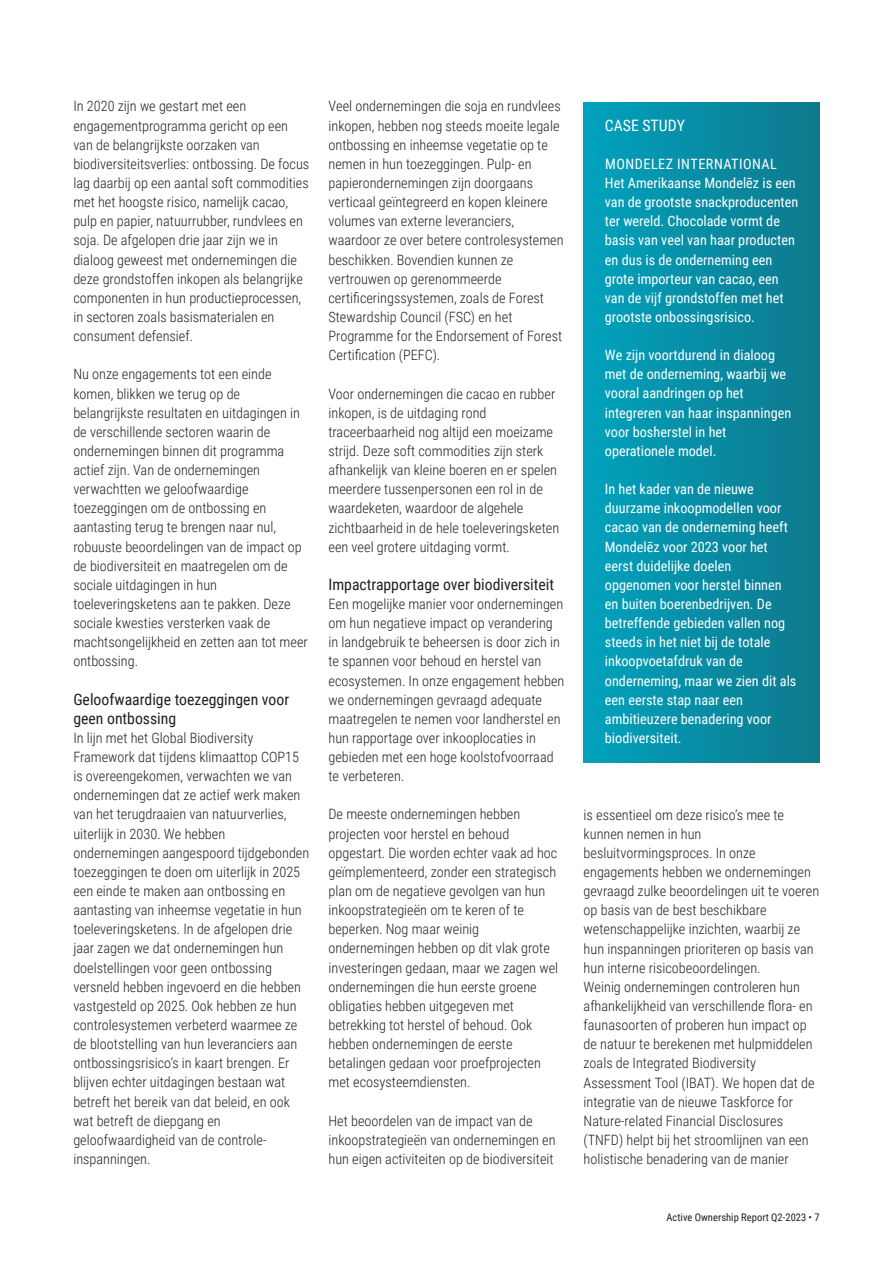
<style>
.page{position:relative;width:893px;height:1263px;background:#fff}
.page>*{position:absolute;margin:0;border:0;box-sizing:border-box;transform-origin:0 0}
.Paragraafkop{font:15.75px/19.2px "Roboto Condensed";color:#231f20}
.Paragraafkop-2{font:15.75px "Roboto Condensed";color:#fff}
.Leestekst{font:300 14.25px/19.2px "Roboto Condensed";color:#231f20}
.Subhoofdstukkop{font:14.25px/19.2px "Roboto Condensed";color:#fff}
.t1{font:10.5px "Roboto Condensed";letter-spacing:.005em;color:#231f20}
</style>
<div class="page">
<div style="left:584px;top:102px;width:236px;height:660px;background:linear-gradient(to right,#00a2bd,#0f798d)"></div>
<p class="Leestekst" style="left:73px;top:96px;width:237px">In 2020 zijn we gestart met een engagementprogramma gericht op een van de belangrijkste oorzaken van biodiversiteitsverlies: ontbossing. De focus lag daarbij op een aantal soft commodities met het hoogste risico, namelijk cacao, pulp en papier, natuurrubber, rundvlees en soja. De afgelopen drie jaar zijn we in dialoog geweest met ondernemingen die deze grondstoffen inkopen als belangrijke componenten in hun productieprocessen, in sectoren zoals basismaterialen en consument defensief.</p>
<p class="Leestekst" style="left:73px;top:364px;width:236px">Nu onze engagements tot een einde komen, blikken we terug op de belangrijkste resultaten en uitdagingen in de verschillende sectoren waarin de ondernemingen binnen dit programma actief zijn. Van de ondernemingen verwachtten we geloofwaardige toezeggingen om de ontbossing en aantasting terug te brengen naar nul, robuuste beoordelingen van de impact op de biodiversiteit en maatregelen om de sociale uitdagingen in hun toeleveringsketens aan te pakken. Deze sociale kwesties versterken vaak de machtsongelijkheid en zetten aan tot meer ontbossing.</p>
<p class="Paragraafkop" style="left:73px;top:689px;width:217px">Geloofwaardige toezeggingen voor geen ontbossing</p>
<p class="Leestekst" style="left:73px;top:728px;width:237px">In lijn met het Global Biodiversity Framework dat tijdens klimaattop COP15 is overeengekomen, verwachten we van ondernemingen dat ze actief werk maken van het terugdraaien van natuurverlies, uiterlijk in 2030. We hebben ondernemingen aangespoord tijdgebonden toezeggingen te doen om uiterlijk in 2025 een einde te maken aan ontbossing en aantasting van inheemse vegetatie in hun toeleveringsketens. In de afgelopen drie jaar zagen we dat ondernemingen hun doelstellingen voor geen ontbossing versneld hebben ingevoerd en die hebben vastgesteld op 2025. Ook hebben ze hun controlesystemen verbeterd waarmee ze de blootstelling van hun leveranciers aan ontbossingsrisico’s in kaart brengen. Er blijven echter uitdagingen bestaan wat betreft het bereik van dat beleid, en ook wat betreft de diepgang en geloofwaardigheid van de controle&shy;inspanningen.</p>
<p class="Leestekst" style="left:328px;top:96px;width:237px">Veel ondernemingen die soja en rundvlees inkopen, hebben nog steeds moeite legale ontbossing en inheemse vegetatie op te nemen in hun toezeggingen. Pulp- en papierondernemingen zijn doorgaans verticaal geïntegreerd en kopen kleinere volumes van externe leveranciers, waardoor ze over betere controlesystemen beschikken. Bovendien kunnen ze vertrouwen op gerenommeerde certificeringssystemen, zoals de Forest Stewardship Council (FSC) en het Programme for the Endorsement of Forest Certification (PEFC).</p>
<p class="Leestekst" style="left:328px;top:383px;width:232px">Voor ondernemingen die cacao en rubber inkopen, is de uitdaging rond traceerbaarheid nog altijd een moeizame strijd. Deze soft commodities zijn sterk afhankelijk van kleine boeren en er spelen meerdere tussenpersonen een rol in de waardeketen, waardoor de algehele zichtbaarheid in de hele toeleveringsketen een veel grotere uitdaging vormt.</p>
<p class="Paragraafkop" style="left:328px;top:574px;width:227px">Impactrapportage over biodiversiteit</p>
<p class="Leestekst" style="left:328px;top:594px;width:237px">Een mogelijke manier voor ondernemingen om hun negatieve impact op verandering in landgebruik te beheersen is door zich in te spannen voor behoud en herstel van ecosystemen. In onze engagement hebben we ondernemingen gevraagd adequate maatregelen te nemen voor landherstel en hun rapportage over inkooplocaties in gebieden met een hoge koolstofvoorraad te verbeteren.</p>
<p class="Leestekst" style="left:328px;top:804px;width:231px">De meeste ondernemingen hebben projecten voor herstel en behoud opgestart. Die worden echter vaak ad hoc geïmplementeerd, zonder een strategisch plan om de negatieve gevolgen van hun inkoopstrategieën om te keren of te beperken. Nog maar weinig ondernemingen hebben op dit vlak grote investeringen gedaan, maar we zagen wel ondernemingen die hun eerste groene obligaties hebben uitgegeven met betrekking tot herstel of behoud. Ook hebben ondernemingen de eerste betalingen gedaan voor proefprojecten met ecosysteemdiensten.</p>
<p class="Leestekst" style="left:328px;top:1110px;width:229px">Het beoordelen van de impact van de inkoopstrategieën van ondernemingen en hun eigen activiteiten op de biodiversiteit</p>
<p class="Paragraafkop-2" style="left:605px;top:114px;width:82px">CASE STUDY</p>
<p class="Subhoofdstukkop" style="left:605px;top:154px;width:195px">MONDELEZ INTERNATIONAL<br>Het Amerikaanse Mondelēz is een van de grootste snackproducenten ter wereld. Chocolade vormt de basis van veel van haar producten en dus is de onderneming een grote importeur van cacao, een van de vijf grondstoffen met het grootste onbossingsrisico.</p>
<p class="Subhoofdstukkop" style="left:605px;top:345px;width:188px">We zijn voortdurend in dialoog met de onderneming, waarbij we vooral aandringen op het integreren van haar inspanningen voor bosherstel in het operationele model.</p>
<p class="Subhoofdstukkop" style="left:605px;top:479px;width:193px">In het kader van de nieuwe duurzame inkoopmodellen voor cacao van de onderneming heeft<br>Mondelēz voor 2023 voor het eerst duidelijke doelen opgenomen voor herstel binnen en buiten boerenbedrijven. De betreffende gebieden vallen nog steeds in het niet bij de totale inkoopvoetafdruk van de onderneming, maar we zien dit als een eerste stap naar een ambitieuzere benadering voor biodiversiteit.</p>
<p class="Leestekst" style="left:584px;top:804px;width:237px">is essentieel om deze risico’s mee te kunnen nemen in hun besluitvormingsproces. In onze engagements hebben we ondernemingen gevraagd zulke beoordelingen uit te voeren op basis van de best beschikbare wetenschappelijke inzichten, waarbij ze hun inspanningen prioriteren op basis van hun interne risicobeoordelingen.</p>
<p class="Leestekst" style="left:584px;top:976px;width:232px">Weinig ondernemingen controleren hun afhankelijkheid van verschillende flora- en faunasoorten of proberen hun impact op de natuur te berekenen met hulpmiddelen zoals de Integrated Biodiversity Assessment Tool (IBAT). We hopen dat de integratie van de nieuwe Taskforce for Nature-related Financial Disclosures (TNFD) helpt bij het stroomlijnen van een holistische benadering van de manier</p>
<p class="t1" style="left:666px;top:1210px;width:155px">Active Ownership Report Q2-2023 • 7</p>
</div>
